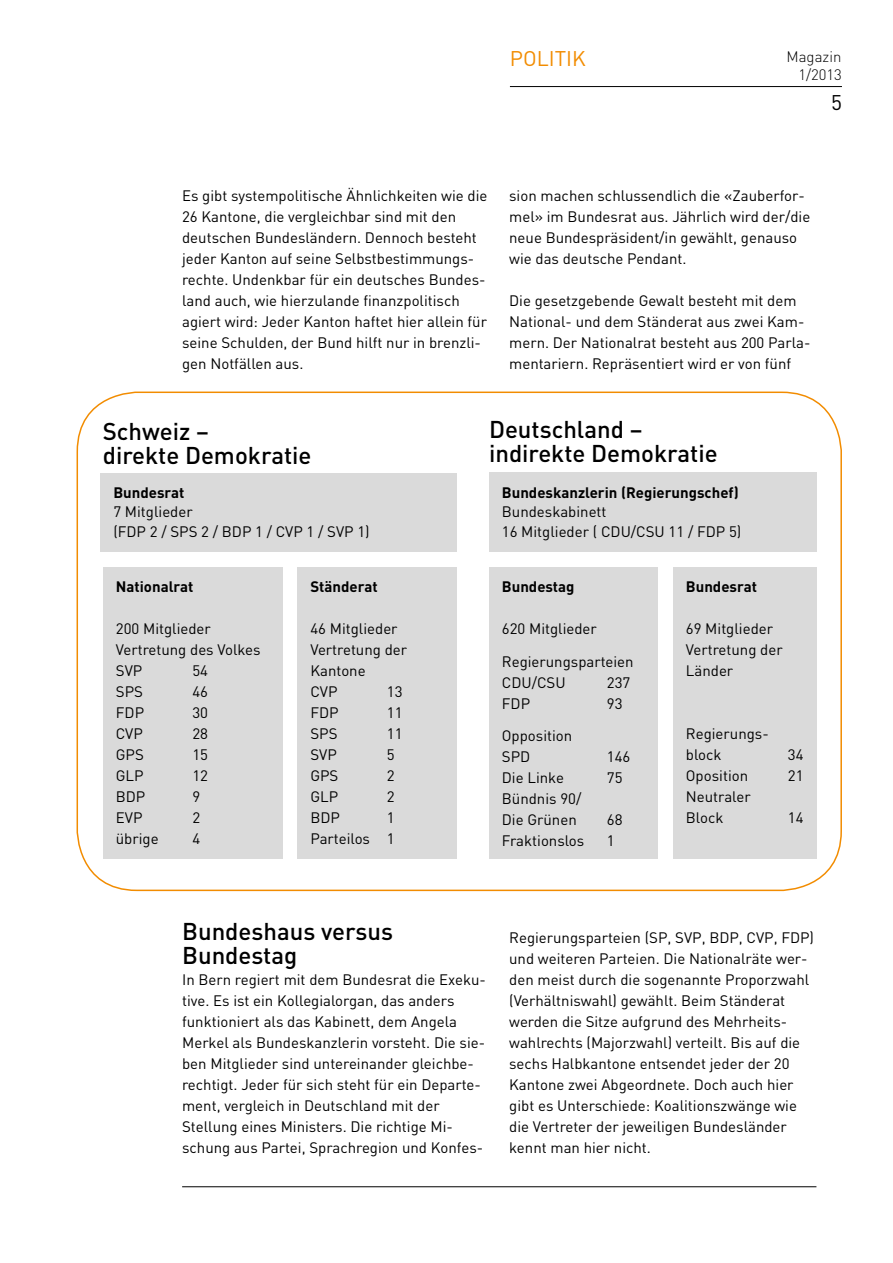
<style>
.page{position:relative;width:893px;height:1263px;background:#fff}
.page>*{position:absolute;margin:0;border:0;box-sizing:border-box;transform-origin:0 0}
.t1{font:500 24px/24px "DIN";color:#000}
.t2{font:21px "DIN";color:#f28c00}
.t3{font:21px "DIN";color:#000}
.t4{font:15px/21px "DIN";color:#000}
.t5{font:700 15px "DIN";color:#000}
.t6{font:300 15px/18px "DIN";color:#000;text-align:right}
</style>
<div class="page">
<hr style="left:510px;top:86px;width:332px;height:1px;background:#000">
<hr style="left:182px;top:1186px;width:634px;height:1px;background:#000">
<div style="left:489px;top:472px;width:327px;height:80px;background:#dadada"></div>
<div style="left:101px;top:473px;width:356px;height:78px;background:#dadada"></div>
<div style="left:103px;top:567px;width:179px;height:292px;background:#dadada"></div>
<div style="left:298px;top:567px;width:159px;height:292px;background:#dadada"></div>
<div style="left:673px;top:567px;width:143px;height:292px;background:#dadada"></div>
<div style="left:489px;top:567px;width:169px;height:292px;background:#dadada"></div>
<h2 class="t2" style="left:510px;top:46px;width:75px">politik</h2>
<p class="t6" style="left:786px;top:47px;width:57px">Magazin<br>1/2013</p>
<h2 class="t3" style="left:831px;top:89px;width:12px">5</h2>
<p class="t4" style="left:182px;top:185px;width:307px">Es gibt systempolitische Ähnlichkeiten wie die 26 Kantone, die vergleichbar sind mit den deutschen Bundesländern. Dennoch besteht jeder Kanton auf seine Selbstbestimmungs&shy;rechte. Undenkbar für ein deutsches Bundes&shy;land auch, wie hierzulande finanzpolitisch agiert wird: Jeder Kanton haftet hier allein für seine Schulden, der Bund hilft nur in brenzli&shy;gen Notfällen aus.</p>
<p class="t4" style="left:509px;top:185px;width:303px">sion machen schlussendlich die «Zauberfor&shy;mel» im Bundesrat aus. Jährlich wird der/die neue Bundespräsident/in gewählt, genauso wie das deutsche Pendant.</p>
<p class="t4" style="left:509px;top:290px;width:303px">Die gesetzgebende Gewalt besteht mit dem National- und dem Ständerat aus zwei Kam&shy;mern. Der Nationalrat besteht aus 200 Parla&shy;mentariern. Repräsentiert wird er von fünf</p>
<h1 class="t1" style="left:103px;top:418px;width:210px">Schweiz –<br>direkte Demokratie</h1>
<h1 class="t1" style="left:489px;top:417px;width:230px">Deutschland – indirekte Demokratie</h1>
<p class="t5" style="left:113px;top:483px;width:73px">Bundesrat</p>
<p class="t4" style="left:113px;top:502px;width:258px;line-height:19.5px">7 Mitglieder (FDP2/SPS2/BDP1/CVP1/SVP1)</p>
<p class="t5" style="left:116px;top:577px;width:79px">Nationalrat</p>
<p class="t4" style="left:116px;top:618px;width:146px">200 Mitglieder<br>Vertretung des Volkes<br>SVP</p>
<p class="t4" style="left:192px;top:660px;width:17px">54</p>
<p class="t4" style="left:116px;top:681px;width:29px">SPS</p>
<p class="t4" style="left:192px;top:681px;width:17px">46</p>
<p class="t4" style="left:116px;top:702px;width:30px">FDP</p>
<p class="t4" style="left:192px;top:702px;width:17px">30</p>
<p class="t4" style="left:116px;top:723px;width:29px">CVP</p>
<p class="t4" style="left:192px;top:723px;width:17px">28</p>
<p class="t4" style="left:116px;top:744px;width:30px">GPS</p>
<p class="t4" style="left:192px;top:744px;width:17px">15</p>
<p class="t4" style="left:116px;top:765px;width:29px">GLP</p>
<p class="t4" style="left:192px;top:765px;width:17px">12</p>
<p class="t4" style="left:116px;top:786px;width:31px">BDP</p>
<p class="t4" style="left:192px;top:786px;width:9px">9</p>
<p class="t4" style="left:116px;top:807px;width:28px">EVP</p>
<p class="t4" style="left:192px;top:807px;width:9px">2</p>
<p class="t4" style="left:116px;top:828px;width:44px">übrige</p>
<p class="t4" style="left:192px;top:828px;width:9px">4</p>
<p class="t5" style="left:310px;top:577px;width:69px">Ständerat</p>
<p class="t4" style="left:310px;top:618px;width:98px">46 Mitglieder<br>Vertretung der<br>Kantone<br>CVP</p>
<p class="t4" style="left:387px;top:681px;width:17px">13</p>
<p class="t4" style="left:310px;top:702px;width:30px">FDP</p>
<p class="t4" style="left:387px;top:702px;width:17px">11</p>
<p class="t4" style="left:310px;top:723px;width:29px">SPS</p>
<p class="t4" style="left:387px;top:723px;width:17px">11</p>
<p class="t4" style="left:310px;top:744px;width:28px">SVP</p>
<p class="t4" style="left:387px;top:744px;width:9px">5</p>
<p class="t4" style="left:310px;top:765px;width:30px">GPS</p>
<p class="t4" style="left:387px;top:765px;width:9px">2</p>
<p class="t4" style="left:310px;top:786px;width:29px">GLP</p>
<p class="t4" style="left:387px;top:786px;width:9px">2</p>
<p class="t4" style="left:310px;top:807px;width:31px">BDP</p>
<p class="t4" style="left:310px;top:807px;width:86px;text-align:right">1<br>Parteilos 1</p>
<p class="t5" style="left:502px;top:483px;width:238px">Bundeskanzlerin (Regierungschef)</p>
<p class="t4" style="left:502px;top:502px;width:241px;line-height:19.5px">Bundeskabinett<br>16 Mitglieder ( CDU/CSU 11 / FDP 5)</p>
<p class="t5" style="left:502px;top:577px;width:74px">Bundestag</p>
<p class="t4" style="left:502px;top:618px;width:97px">620 Mitglieder</p>
<p class="t4" style="left:502px;top:651px;width:133px">Regierungsparteien<br>CD U/CSU</p>
<p class="t4" style="left:607px;top:672px;width:25px">237</p>
<p class="t4" style="left:502px;top:693px;width:30px">FDP</p>
<p class="t4" style="left:607px;top:693px;width:17px">93</p>
<p class="t4" style="left:502px;top:725px;width:72px">Opposition<br>SPD</p>
<p class="t4" style="left:607px;top:746px;width:25px">146</p>
<p class="t4" style="left:502px;top:767px;width:64px">Die Linke</p>
<p class="t4" style="left:607px;top:767px;width:17px">75</p>
<p class="t4" style="left:502px;top:788px;width:81px">Bündnis 90/<br>Die Grünen</p>
<p class="t4" style="left:607px;top:809px;width:17px">68</p>
<p class="t4" style="left:502px;top:830px;width:84px">Fraktionslos</p>
<p class="t4" style="left:607px;top:830px;width:9px">1</p>
<p class="t5" style="left:686px;top:577px;width:73px">Bundesrat</p>
<p class="t4" style="left:686px;top:618px;width:98px">69 Mitglieder<br>Vertretung der<br>Länder</p>
<p class="t4" style="left:686px;top:723px;width:84px">Regierungs&shy;block</p>
<p class="t4" style="left:788px;top:744px;width:17px">34</p>
<p class="t4" style="left:686px;top:765px;width:64px">Oposition</p>
<p class="t4" style="left:788px;top:765px;width:17px">21</p>
<p class="t4" style="left:686px;top:786px;width:66px">Neutraler<br>Block</p>
<p class="t4" style="left:788px;top:807px;width:17px">14</p>
<h1 class="t1" style="left:182px;top:918px;width:212px">Bundeshaus versus<br>Bundestag</h1>
<p class="t4" style="left:182px;top:968px;width:305px">I n Bern regiert mit dem Bundesrat die Exeku&shy;tive. Es ist ein Kollegialorgan, das anders funktioniert als das Kabinett, dem Angela Merkel als Bundeskanzlerin vorsteht. Die sie&shy;ben Mitglieder sind untereinander gleichbe&shy;rechtigt. Jeder für sich steht für ein Departe&shy;ment, vergleich in Deutschland mit der Stellung eines Ministers. Die richtige Mi&shy;schung aus Partei, Sprachregion und Konfes-</p>
<p class="t4" style="left:509px;top:926px;width:306px">Regierungsparteien (SP, SVP, BD P, CVP, FD P) und weiteren Parteien. Die Nationalräte wer&shy;den meist durch die sogenannte Proporzwahl (Verhältniswahl) gewählt. Beim Ständerat werden die Sitze aufgrund des Mehrheits&shy;wahlrechts (Majorzwahl) verteilt. Bis auf die sechs Halbkantone entsendet jeder der 20<br>Kantone zwei Abgeordnete. Doch auch hier gibt es Unterschiede: Koalitionszwänge wie die Vertreter der jeweiligen Bundesländer kennt man hier nicht.</p>
</div>
